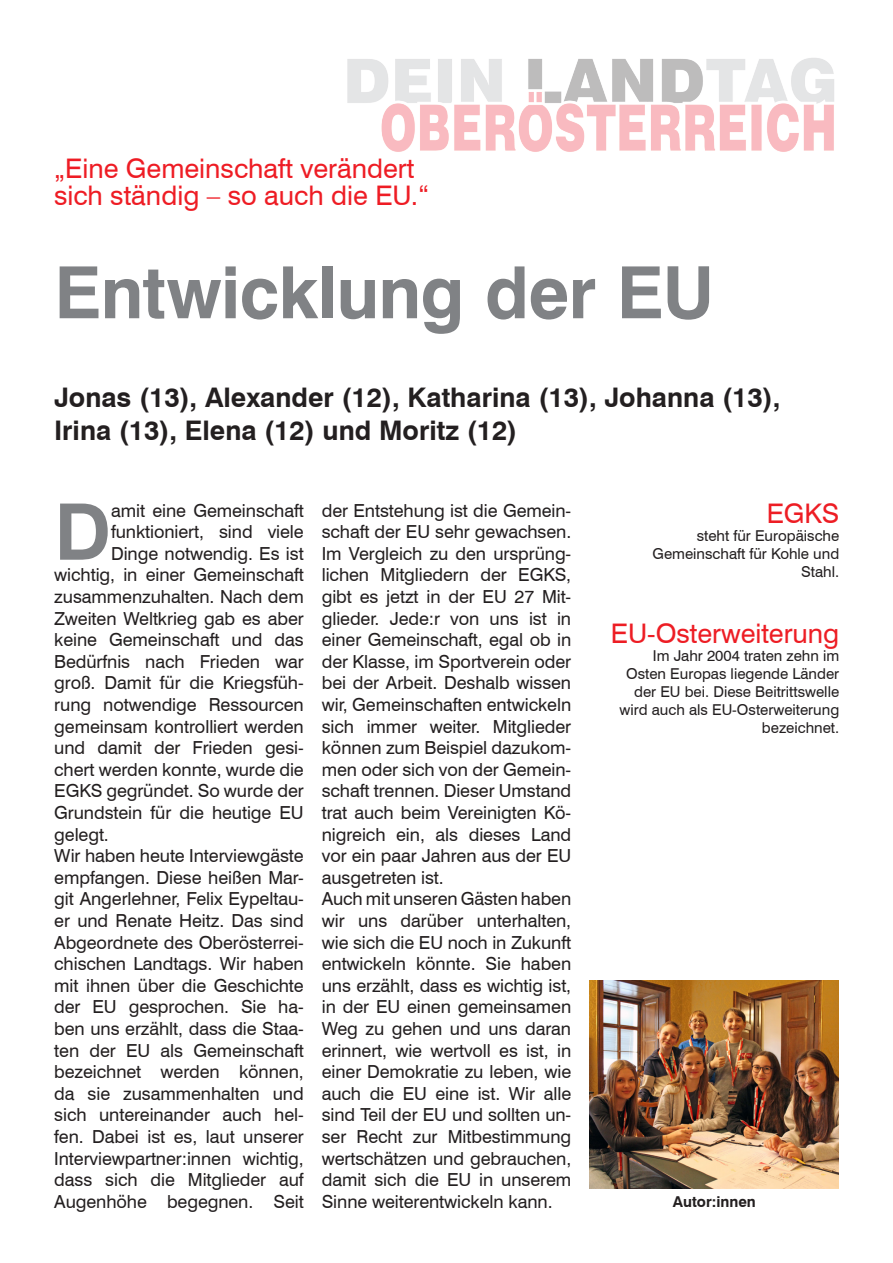
<style>
.page{position:relative;width:893px;height:1263px;background:#fff}
.page>*{position:absolute;margin:0;border:0;box-sizing:border-box;transform-origin:0 0}
.t1{font:700 78px "Swiss 721 BT";color:#808285}
.t2{font:700 72px "Swiss 721 BT";letter-spacing:-.01em;color:#808285}
.t3{font:700 27px/32.4px "Swiss 721 BT";color:#231f20}
.t4{font:27px/27px "Swiss 721 BT";color:#ee1c24}
.t5{font:27px "Swiss 721 BT";color:#ed1d24}
.t6{font:18px/21.6px "Swiss 721 BT";letter-spacing:-.005em;color:#231f20;text-align:justify}
.t7{font:15px/18px "Swiss 721 BT";color:#231f20;text-align:right}
.t8{font:700 15px "Swiss 721 BT";color:#231f20}
</style>
<div class="page">
<img style="left:347px;top:58px;width:487px;height:94px">
<img style="left:590px;top:980px;width:249px;height:209px">
<p class="t4" style="left:54px;top:155px;width:377px">„Eine Gemeinschaft verändert sich ständig – so auch die EU.“</p>
<p class="t2" style="left:54px;top:249px;width:661px">Entwicklung der EU</p>
<p class="t3" style="left:54px;top:381px;width:728px">Jonas (13), Alexander (12), Katharina (13), Johanna (13),<br>Irina (13), Elena (12) und Moritz (12)</p>
<p class="t1" style="left:54px;top:485px;width:58px">D</p>
<p class="t6" style="left:111px;top:499px;width:194px">amit eine Gemeinschaft</p>
<p class="t6" style="left:111px;top:521px;width:194px">funktioniert, sind viele</p>
<p class="t6" style="left:111px;top:542px;width:194px">Dinge notwendig. Es ist</p>
<p class="t6" style="left:54px;top:564px;width:251px">wichtig, in einer Gemeinschaft</p>
<p class="t6" style="left:54px;top:586px;width:251px">zusammenzuhalten. Nach dem</p>
<p class="t6" style="left:54px;top:607px;width:251px">Zweiten Weltkrieg gab es aber</p>
<p class="t6" style="left:54px;top:629px;width:251px">keine Gemeinschaft und das</p>
<p class="t6" style="left:54px;top:650px;width:251px">Bedürfnis nach Frieden war</p>
<p class="t6" style="left:54px;top:672px;width:251px">groß. Damit für die Kriegsfüh-</p>
<p class="t6" style="left:54px;top:694px;width:251px">rung notwendige Ressourcen</p>
<p class="t6" style="left:54px;top:715px;width:251px">gemeinsam kontrolliert werden</p>
<p class="t6" style="left:54px;top:737px;width:251px">und damit der Frieden gesi-</p>
<p class="t6" style="left:54px;top:758px;width:251px">chert werden konnte, wurde die</p>
<p class="t6" style="left:54px;top:780px;width:251px">EGKS gegründet. So wurde der</p>
<p class="t6" style="left:54px;top:802px;width:251px">Grundstein für die heutige EU</p>
<p class="t6" style="left:54px;top:823px;width:56px">gelegt.</p>
<p class="t6" style="left:54px;top:845px;width:251px">Wir haben heute Interviewgäste empfangen. Diese heißen Mar&shy;git Angerlehner, Felix Eypeltau&shy;er und Renate Heitz. Das sind Abgeordnete des Oberösterrei&shy;chischen Landtags. Wir haben mit ihnen über die Geschichte der EU gesprochen. Sie ha&shy;ben uns erzählt, dass die Staa&shy;ten der EU als Gemeinschaft bezeichnet werden können, da sie zusammenhalten und sich untereinander auch hel&shy;fen. Dabei ist es, laut unserer Interviewpartner:innen wichtig, dass sich die Mitglieder auf Augenhöhe begegnen. Seit</p>
<p class="t6" style="left:322px;top:499px;width:251px">der Entstehung ist die Gemein&shy;schaft der EU sehr gewachsen.<br>Im Vergleich zu den ursprüng&shy;lichen Mitgliedern der EGKS, gibt es jetzt in der EU 27 Mit&shy;glieder. Jede:r von uns ist in einer Gemeinschaft, egal ob in der Klasse, im Sportverein oder bei der Arbeit. Deshalb wissen wir, Gemeinschaften entwickeln sich immer weiter. Mitglieder können zum Beispiel dazukom&shy;men oder sich von der Gemein&shy;schaft trennen. Dieser Umstand trat auch beim Vereinigten Kö&shy;nigreich ein, als dieses Land vor ein paar Jahren aus der EU ausgetreten ist.</p>
<p class="t6" style="left:322px;top:888px;width:251px">Auch mit unseren Gästen haben wir uns darüber unterhalten, wie sich die EU noch in Zukunft entwickeln könnte. Sie haben uns erzählt, dass es wichtig ist, in der EU einen gemeinsamen Weg zu gehen und uns daran erinnert, wie wertvoll es ist, in einer Demokratie zu leben, wie auch die EU eine ist. Wir alle sind Teil der EU und sollten un&shy;ser Recht zur Mitbestimmung wertschätzen und gebrauchen, damit sich die EU in unserem Sinne weiterentwickeln kann.</p>
<p class="t5" style="left:767px;top:497px;width:74px">EGKS</p>
<p class="t7" style="left:653px;top:527px;width:188px">steht für Europäische<br>Gemeinschaft für Kohle und<br>Stahl.</p>
<p class="t5" style="left:611px;top:617px;width:230px">EU-Osterweiterung</p>
<p class="t7" style="left:619px;top:647px;width:221px">Im Jahr 2004 traten zehn im<br>Osten Europas liegende Länder der EU bei. Diese Beitrittswelle wird auch als EU-Osterweiterung bezeichnet.</p>
<p class="t8" style="left:673px;top:1192px;width:84px">Autor:innen</p>
</div>
